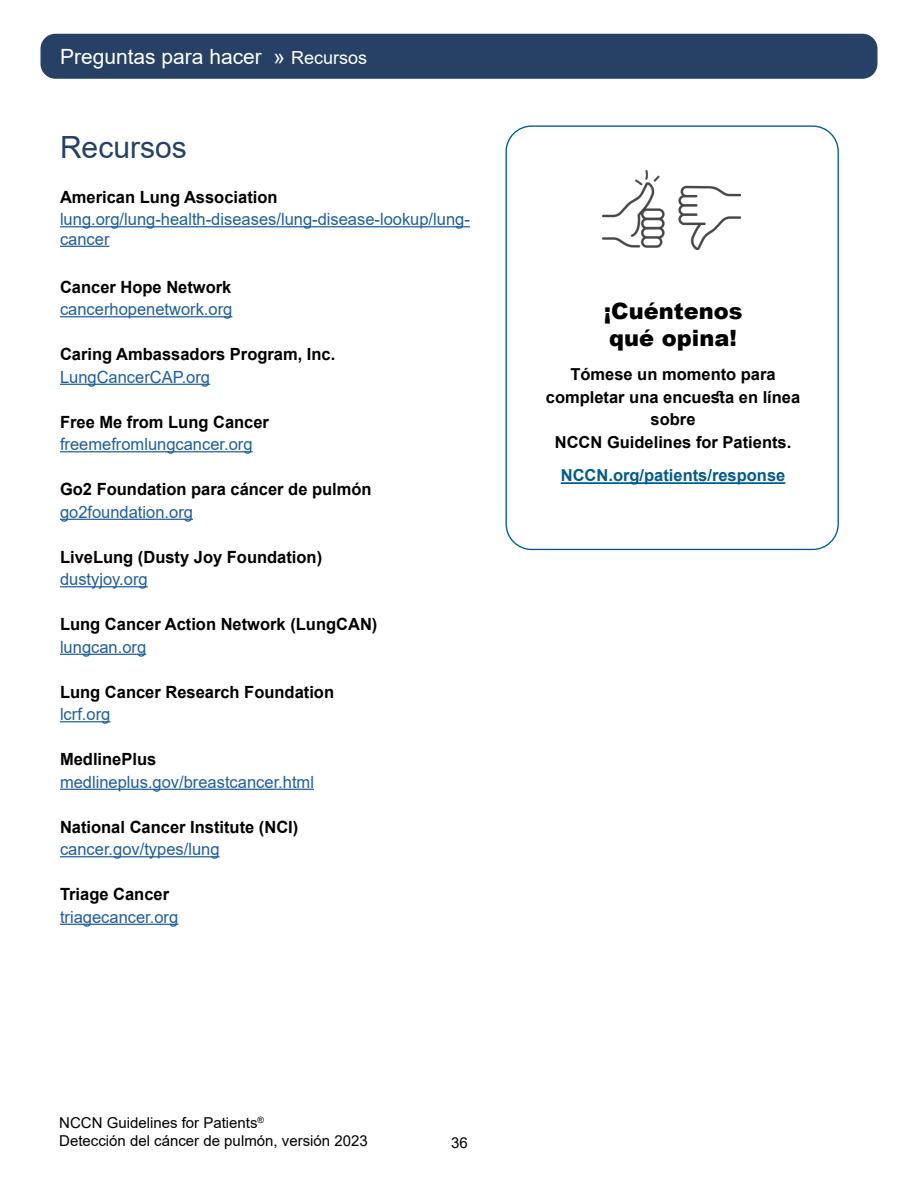
<style>
.page{position:relative;width:918px;height:1188px;background:#fff}
.page>*{position:absolute;margin:0;border:0;box-sizing:border-box;transform-origin:0 0}
.t1{font:30.6px "Arial";color:#264165}
.t2{font:900 22.5px/27px "Arial";color:#000}
.t3{font:21px "Arial";color:#fff}
.t4{font:700 16.8px "Arial";color:#000}
.t5{font:16.8px/19.5px "Arial";color:#215e9e}
.t6{font:700 16.5px/22.5px "Arial";color:#000;text-align:center}
.t7{font:700 16.5px "Arial";color:#005b8e}
.t8{font:15px/18px "Arial";color:#000}
.s1{font-size:18px}
</style>
<div class="page">
<div style="left:40px;top:34px;width:838px;height:45px;background:#264165;border-radius:15px"></div>
<hr style="left:60px;top:226px;width:410px;height:1px;background:#215e9e">
<hr style="left:60px;top:246px;width:50px;height:1px;background:#215e9e">
<hr style="left:60px;top:316px;width:172px;height:1px;background:#215e9e">
<hr style="left:60px;top:384px;width:150px;height:1px;background:#215e9e">
<hr style="left:60px;top:451px;width:193px;height:1px;background:#215e9e">
<hr style="left:60px;top:519px;width:133px;height:1px;background:#215e9e">
<hr style="left:60px;top:586px;width:88px;height:1px;background:#215e9e">
<hr style="left:60px;top:654px;width:86px;height:1px;background:#215e9e">
<hr style="left:60px;top:721px;width:50px;height:1px;background:#215e9e">
<hr style="left:60px;top:789px;width:254px;height:1px;background:#215e9e">
<hr style="left:60px;top:856px;width:160px;height:1px;background:#215e9e">
<hr style="left:60px;top:924px;width:118px;height:1px;background:#215e9e">
<img style="left:603px;top:170px;width:137px;height:80px">
<hr style="left:561px;top:482px;width:224px;height:2px;background:#005b8e">
<p class="t3" style="left:60px;top:42px;width:309px">Preguntas para hacer » <span class="s1">Recursos</span></p>
<h1 class="t1" style="left:60px;top:126px;width:128px">Recursos</h1>
<p class="t4" style="left:60px;top:185px;width:219px">American Lung Association</p>
<p class="t5" style="left:60px;top:209px;width:411px">lung.org/lung-health-diseases/lung-disease-lookup/lung&shy;cancer</p>
<p class="t4" style="left:60px;top:275px;width:173px">Cancer Hope Network</p>
<p class="t5" style="left:60px;top:299px;width:174px">cancerhopenetwork.org</p>
<p class="t4" style="left:60px;top:342px;width:277px">Caring Ambassadors Program, Inc.</p>
<p class="t5" style="left:60px;top:367px;width:152px">LungCancerCAP.org</p>
<p class="t4" style="left:60px;top:410px;width:211px">Free Me from Lung Cancer</p>
<p class="t5" style="left:60px;top:434px;width:194px">freemefromlungcancer.org</p>
<p class="t4" style="left:60px;top:477px;width:313px">Go2 Foundation para cáncer de pulmón</p>
<p class="t5" style="left:60px;top:502px;width:135px">go2foundation.org</p>
<p class="t4" style="left:60px;top:545px;width:264px">LiveLung (Dusty Joy Foundation)</p>
<p class="t5" style="left:60px;top:569px;width:89px">dustyjoy.org</p>
<p class="t4" style="left:60px;top:612px;width:319px">Lung Cancer Action Network (LungCAN)</p>
<p class="t5" style="left:60px;top:637px;width:88px">lungcan.org</p>
<p class="t4" style="left:60px;top:680px;width:276px">Lung Cancer Research Foundation</p>
<p class="t5" style="left:60px;top:704px;width:52px">lcrf.org</p>
<p class="t4" style="left:60px;top:747px;width:98px">MedlinePlus</p>
<p class="t5" style="left:60px;top:772px;width:256px">medlineplus.gov/breastcancer.html</p>
<p class="t4" style="left:60px;top:815px;width:240px">National Cancer Institute (NCI)</p>
<p class="t5" style="left:60px;top:839px;width:161px">cancer.gov/types/lung</p>
<p class="t4" style="left:60px;top:882px;width:111px">Triage Cancer</p>
<p class="t5" style="left:60px;top:907px;width:120px">triagecancer.org</p>
<p class="t8" style="left:59px;top:1114px;width:310px">NCCN Guidelines for Patients<sup>®<br></sup>Detección del cáncer de pulmón, versión 2023</p>
<p class="t8" style="left:451px;top:1133px;width:18px">36</p>
<h2 class="t2" style="left:604px;top:297px;width:140px">¡Cuéntenos qué opina!</h2>
<p class="t6" style="left:546px;top:363px;width:256px">Tómese un momento para completar una encuesta en línea sobre<br>NCCN Guidelines for Patients.</p>
<p class="t7" style="left:561px;top:464px;width:226px">NCCN.org/patients/response</p>
</div>
